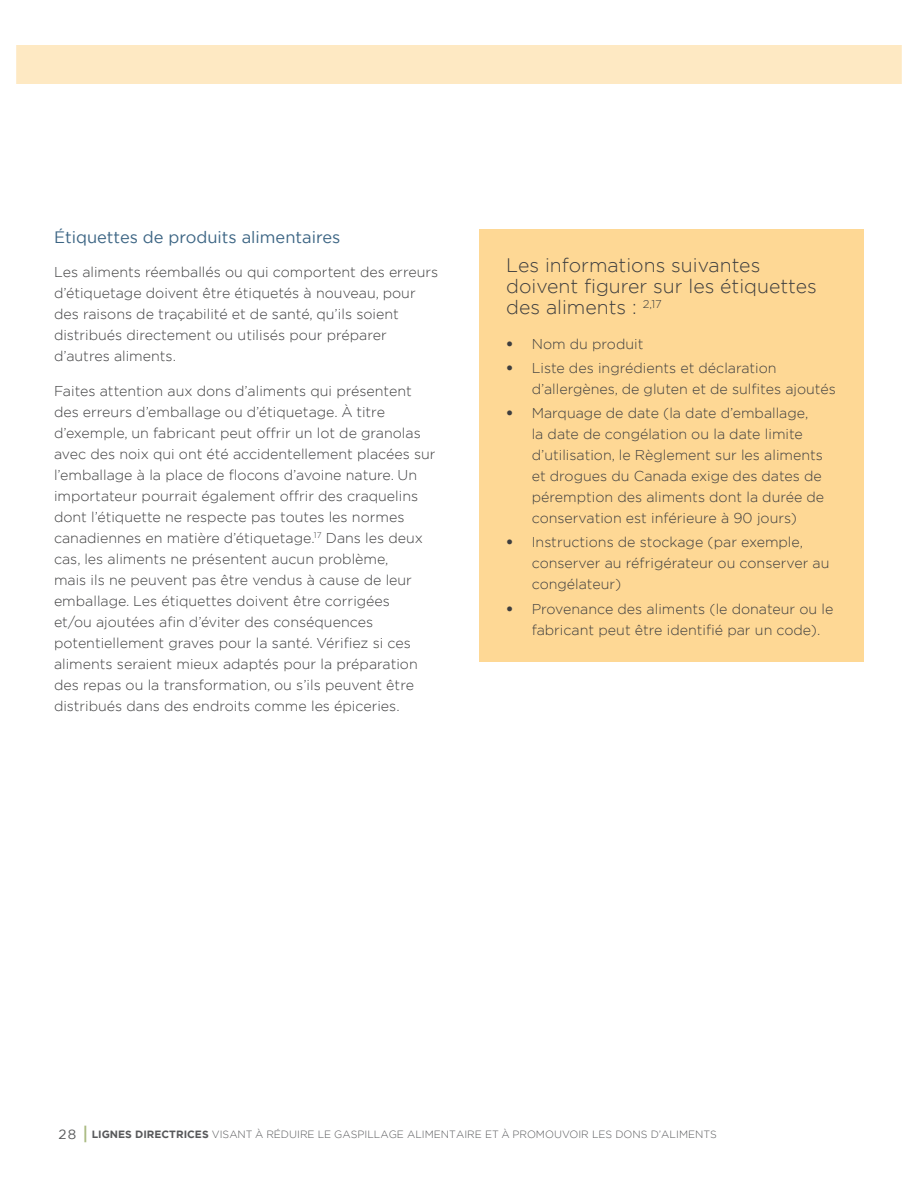
<style>
.page{position:relative;width:918px;height:1188px;background:#fff}
.page>*{position:absolute;margin:0;border:0;box-sizing:border-box;transform-origin:0 0}
.Header_Sidebar{font:300 19.5px/21px "Gotham";color:#3e3e3f}
.Header_3{font:16.5px "Gotham";color:#3c6584}
.Body_copy{font:300 14.25px/21px "Gotham";color:#3e3e3f}
.t1{font:300 10.5px "Gotham";color:#57585a}
.s1{font-weight:900}
.s2{font-weight:400;font-size:13.5px}
.s3{font-weight:500;font-size:18px;color:#a8b980}
.s4{font-weight:700}
</style>
<div class="page">
<div style="left:479px;top:230px;width:385px;height:432px;background:#fed895"></div>
<div style="left:0;top:45px;width:918px;height:39px;background:#fee9c3"></div>
<p class="Header_3" style="left:54px;top:226px;width:288px">Étiquettes de produits alimentaires</p>
<p class="Body_copy" style="left:54px;top:261px;width:386px">Les aliments réemballés ou qui comportent des erreurs d’étiquetage doivent être étiquetés à nouveau, pour des raisons de traçabilité et de santé, qu’ils soient distribués directement ou utilisés pour préparer d’autres aliments.</p>
<p class="Body_copy" style="left:54px;top:380px;width:383px">Faites attention aux dons d’aliments qui présentent des erreurs d’emballage ou d’étiquetage. À titre d’exemple, un fabricant peut offrir un lot de granolas avec des noix qui ont été accidentellement placées sur l’emballage à la place de flocons d’avoine nature. Un importateur pourrait également offrir des craquelins dont l’étiquette ne respecte pas toutes les normes canadiennes en matière d’étiquetage.<sup>17</sup> Dans les deux cas, les aliments ne présentent aucun problème,<br>mais ils ne peuvent pas être vendus à cause de leur emballage. Les étiquettes doivent être corrigées<br>et/ou ajoutées afin d’éviter des conséquences potentiellement graves pour la santé. Vérifiez si ces aliments seraient mieux adaptés pour la préparation des repas ou la transformation, ou s’ils peuvent être distribués dans des endroits comme les épiceries.</p>
<p class="Header_Sidebar" style="left:506px;top:254px;width:312px">Les informations suivantes doivent figurer sur les étiquettes des aliments : <sup>2,17</sup></p>
<p class="Body_copy" style="left:506px;top:333px;width:139px"><span class="s1">•</span> Nom du produit</p>
<p class="Body_copy" style="left:532px;top:357px;width:306px;text-indent:-26px"><span class="s1">•</span> Liste des ingrédients et déclaration d’allergènes, de gluten et de sulfites ajoutés</p>
<p class="Body_copy" style="left:532px;top:402px;width:294px;text-indent:-26px"><span class="s1">•</span> Marquage de date (la date d’emballage,<br>la date de congélation ou la date limite d’utilisation, le Règlement sur les aliments et drogues du Canada exige des dates de péremption des aliments dont la durée de conservation est inférieure à 90 jours)</p>
<p class="Body_copy" style="left:532px;top:531px;width:299px;text-indent:-26px"><span class="s1">•</span> Instructions de stockage (par exemple, conserver au réfrigérateur ou conserver au congélateur)</p>
<p class="Body_copy" style="left:532px;top:598px;width:303px;text-indent:-26px"><span class="s1">•</span> Provenance des aliments (le donateur ou le fabricant peut être identifié par un code).</p>
<p class="t1" style="left:58px;top:1128px;width:660px"><span class="s2">28</span> <span class="s3">|</span> <span class="s4">LIGNES DIRECTRICES</span> VISANT À RÉDUIRE LE GASPILLAGE ALIMENTAIRE ET À PROMOUVOIR LES DONS D’ALIMENTS</p>
</div>
